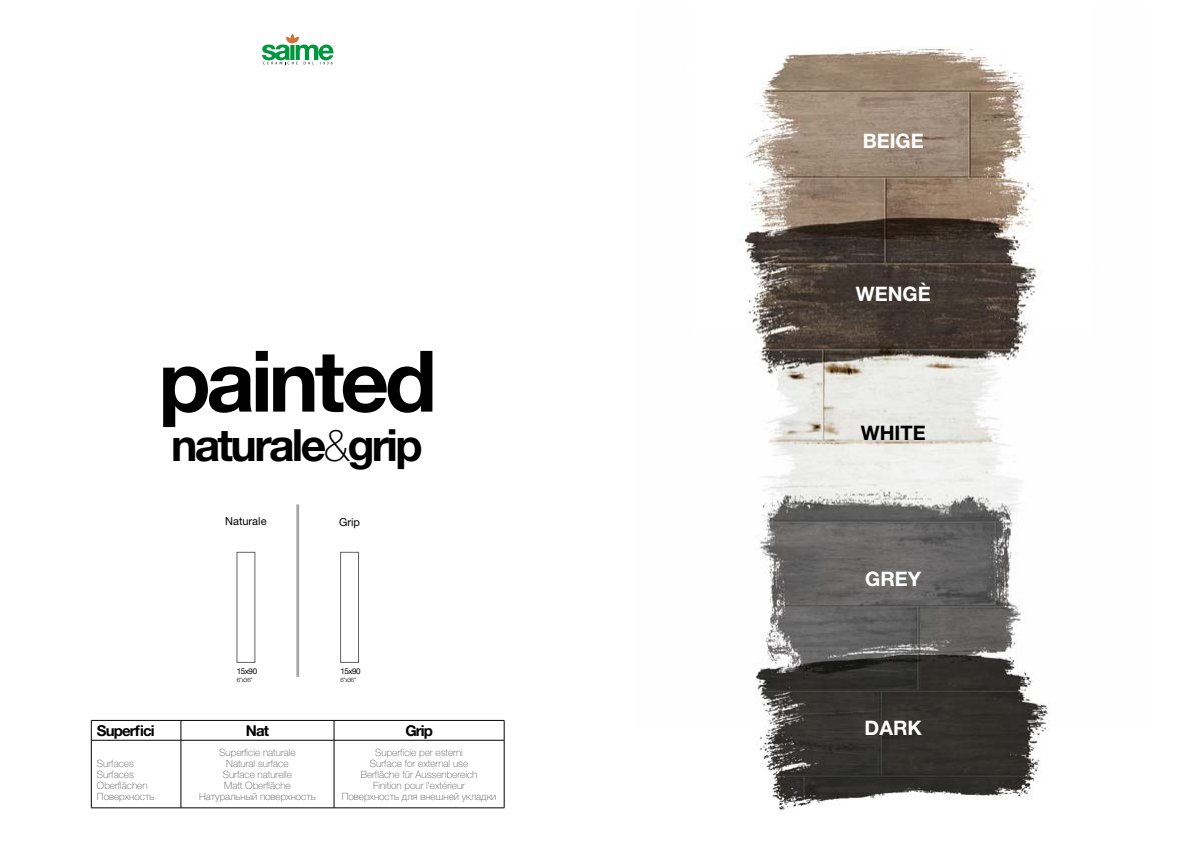
<style>
.page{position:relative;width:1191px;height:842px;background:#fff}
.page>*{position:absolute;margin:0;border:0;box-sizing:border-box;transform-origin:0 0}
.t1{font:700 85px "Helvetica Neue LT Std";letter-spacing:-.05em;color:#000}
.t2{font:700 44.5px "Helvetica Neue LT Std";letter-spacing:-.06em;color:#000}
.t3{font:700 20px "Helvetica Neue LT Std";color:#fff}
.t4{font:700 20px "Helvetica Neue LT Std";color:#000}
.t5{font:700 15px "Helvetica Neue LT Std";letter-spacing:-.06em;color:#000}
.t6{font:11px "Helvetica Neue LT Std";color:#000}
.t7{font:100 10px/11px "Helvetica Neue LT Std";color:#575756;text-align:center}
.t8{font:100 10px "Helvetica Neue LTCYR";color:#575756}
.t9{font:8px "Helvetica Neue";letter-spacing:-.05em;color:#000}
.t10{font:300 6px "Helvetica Neue LT Std";letter-spacing:-.05em;color:#000}
.s1{font-weight:100}
</style>
<div class="page">
<img style="left:739px;top:46px;width:311px;height:769px">
<svg style="left:262px;top:34px;width:72px;height:30px"></svg>
<hr style="left:91px;top:720px;width:90px;height:1px;background:#000">
<svg style="left:91px;top:720px;width:1px;height:20px"></svg>
<hr style="left:181px;top:720px;width:153px;height:1px;background:#000">
<svg style="left:181px;top:720px;width:1px;height:20px"></svg>
<hr style="left:334px;top:720px;width:170px;height:1px;background:#000">
<svg style="left:334px;top:720px;width:1px;height:20px"></svg>
<svg style="left:504px;top:720px;width:1px;height:20px"></svg>
<hr style="left:91px;top:740px;width:90px;height:1px;background:#000">
<hr style="left:91px;top:740px;width:1px;height:68px;background:#000">
<hr style="left:181px;top:740px;width:153px;height:1px;background:#000">
<hr style="left:181px;top:740px;width:1px;height:68px;background:#000">
<hr style="left:334px;top:740px;width:170px;height:1px;background:#000">
<hr style="left:334px;top:740px;width:1px;height:68px;background:#000">
<hr style="left:504px;top:740px;width:1px;height:68px;background:#000">
<hr style="left:91px;top:808px;width:90px;height:1px;background:#000">
<hr style="left:181px;top:808px;width:153px;height:1px;background:#000">
<hr style="left:334px;top:808px;width:170px;height:1px;background:#000">
<div style="left:340px;top:552px;width:19px;height:111px;border:1px solid #646363"></div>
<hr style="left:298px;top:504px;width:1px;height:173px;background:#9d9d9c">
<hr style="left:297px;top:504px;width:1px;height:173px;background:#9d9d9c">
<h1 class="t1" style="left:159px;top:329px;width:280px">painted</h1>
<h2 class="t2" style="left:171px;top:418px;width:253px">naturale<span class="s1">&amp;</span>grip</h2>
<p class="t6" style="left:225px;top:515px;width:43px">Naturale</p>
<p class="t6" style="left:339px;top:516px;width:22px">Grip</p>
<p class="t9" style="left:237px;top:667px;width:22px">15x90</p>
<p class="t10" style="left:237px;top:676px;width:17px">6”x36”</p>
<p class="t9" style="left:340px;top:667px;width:22px">15x90</p>
<p class="t10" style="left:340px;top:676px;width:17px">6”x36”</p>
<h3 class="t5" style="left:97px;top:721px;width:59px">Superfici</h3>
<h3 class="t5" style="left:246px;top:721px;width:25px">Nat</h3>
<h3 class="t5" style="left:405px;top:721px;width:29px">Grip</h3>
<p class="t7" style="left:97px;top:757px;width:52px;text-align:left">Surfaces<br>Surfaces<br>Oberflächen</p>
<p class="t8" style="left:97px;top:790px;width:59px">Поверхность</p>
<p class="t7" style="left:219px;top:746px;width:78px">Superficie naturale<br>Natural surface<br>Surface naturelle<br>Matt Oberfläche</p>
<p class="t8" style="left:199px;top:790px;width:118px">Натуральный поверхность</p>
<p class="t7" style="left:361px;top:746px;width:118px">Superficie per esterni<br>Surface for external use<br>Berfläche für Aussenbereich<br>Finition pour l’extérieur</p>
<p class="t8" style="left:342px;top:790px;width:156px">Поверхность для внешней укладки</p>
<h3 class="t3" style="left:862px;top:128px;width:63px">BEIGE</h3>
<h3 class="t3" style="left:856px;top:282px;width:76px">WENGÈ</h3>
<h3 class="t4" style="left:861px;top:420px;width:66px">WHITE</h3>
<h3 class="t3" style="left:865px;top:566px;width:57px">GREY</h3>
<h3 class="t3" style="left:864px;top:715px;width:59px">DARK</h3>
</div>
